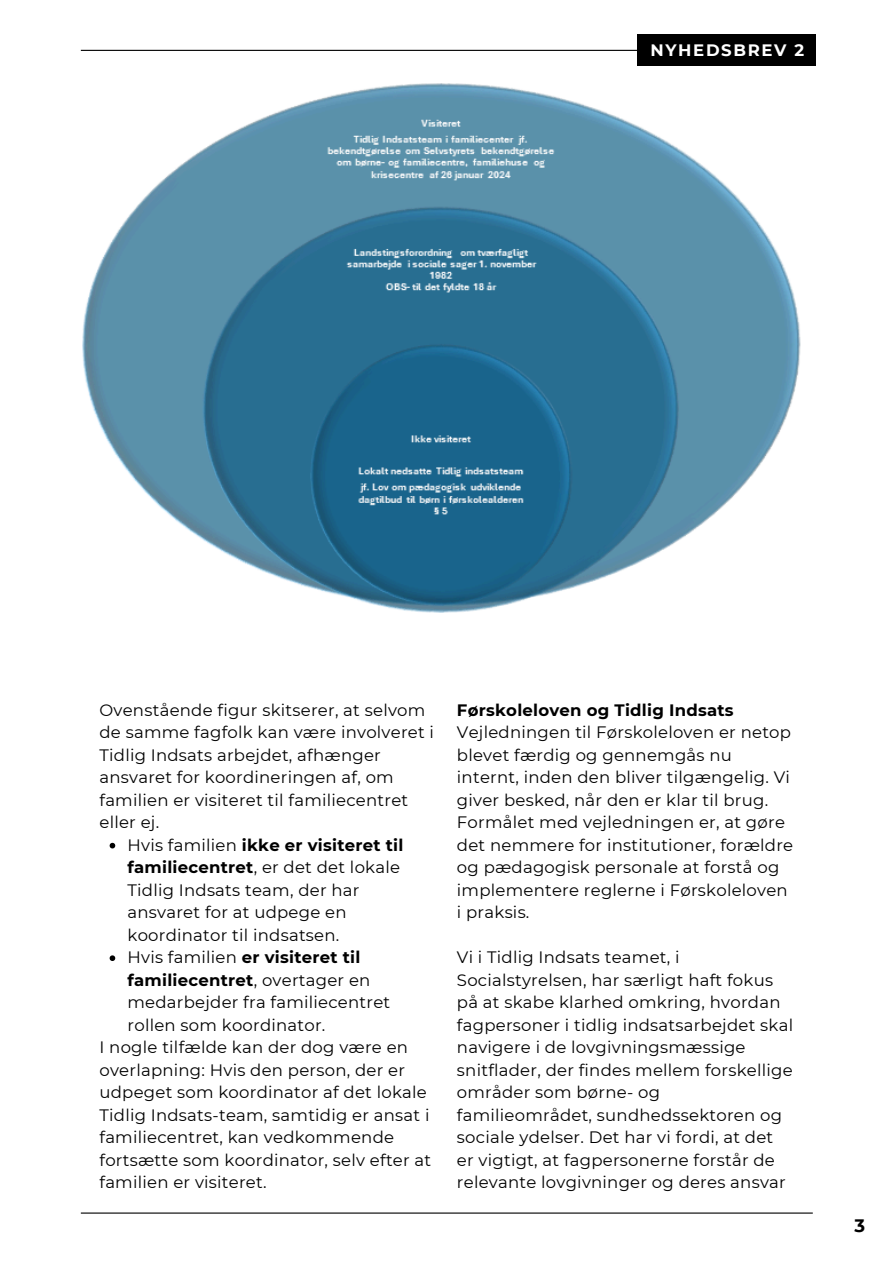
<style>
.page{position:relative;width:894px;height:1264px;background:#fff}
.page>*{position:absolute;margin:0;border:0;box-sizing:border-box;transform-origin:0 0}
.t1{font:700 18px "Montserrat";color:#000}
.t2{font:16.5px/22.5px "Montserrat";letter-spacing:.015em;color:#000}
.t3{font:700 16.5px "Montserrat";letter-spacing:.015em;color:#000}
.t4{font:700 16.5px "Montserrat";letter-spacing:.1em;color:#fff}
.s1{font-weight:700}
</style>
<div class="page">
<hr style="left:81px;top:50px;width:731px;height:1px;background:#000">
<hr style="left:81px;top:1212px;width:731px;height:1px;background:#000">
<svg style="left:110px;top:842px;width:5px;height:6px"></svg>
<svg style="left:110px;top:955px;width:5px;height:6px"></svg>
<div style="left:637px;top:35px;width:178px;height:31px;background:#000"></div>
<img style="left:82px;top:83px;width:719px;height:530px">
<p class="t4" style="left:650px;top:40px;width:155px">NYHEDSBREV 2</p>
<h1 class="t2" style="left:99px;top:698px;width:336px">Ovenstående figur skitserer, at selvom de samme fagfolk kan være involveret i Tidlig Indsats arbejdet, afhænger ansvaret for koordineringen af, om familien er visiteret til familiecentret eller ej.</h1>
<p class="t2" style="left:127px;top:833px;width:277px">Hvis familien <span class="s1">ikke er visiteret til familiecentret</span>, er det det lokale<br>Tidlig Indsats team, der har ansvaret for at udpege en koordinator til indsatsen.</p>
<p class="t2" style="left:127px;top:946px;width:264px">Hvis familien <span class="s1">er visiteret til familiecentret</span>, overtager en medarbejder fra familiecentret rollen som koordinator.</p>
<p class="t2" style="left:99px;top:1036px;width:333px">I nogle tilfælde kan der dog være en overlapning: Hvis den person, der er udpeget som koordinator af det lokale Tidlig Indsats-team, samtidig er ansat i familiecentret, kan vedkommende fortsætte som koordinator, selv efter at familien er visiteret.</p>
<p class="t3" style="left:457px;top:699px;width:278px">Førskoleloven og Tidlig Indsats</p>
<p class="t2" style="left:457px;top:721px;width:335px">Vejledningen til Førskoleloven er netop blevet færdig og gennemgås nu internt, inden den bliver tilgængelig. Vi giver besked, når den er klar til brug.</p>
<p class="t2" style="left:457px;top:811px;width:337px">Formålet med vejledningen er, at gøre det nemmere for institutioner, forældre og pædagogisk personale at forstå og implementere reglerne i Førskoleloven i praksis.</p>
<p class="t2" style="left:457px;top:946px;width:337px">Vi i Tidlig Indsats teamet, i Socialstyrelsen, har særligt haft fokus på at skabe klarhed omkring, hvordan fagpersoner i tidlig indsatsarbejdet skal navigere i de lovgivningsmæssige snitflader, der findes mellem forskellige områder som børne- og familieområdet, sundhedssektoren og sociale ydelser. Det har vi fordi, at det er vigtigt, at fagpersonerne forstår de relevante lovgivninger og deres ansvar</p>
<p class="t1" style="left:854px;top:1214px;width:12px">3</p>
</div>
